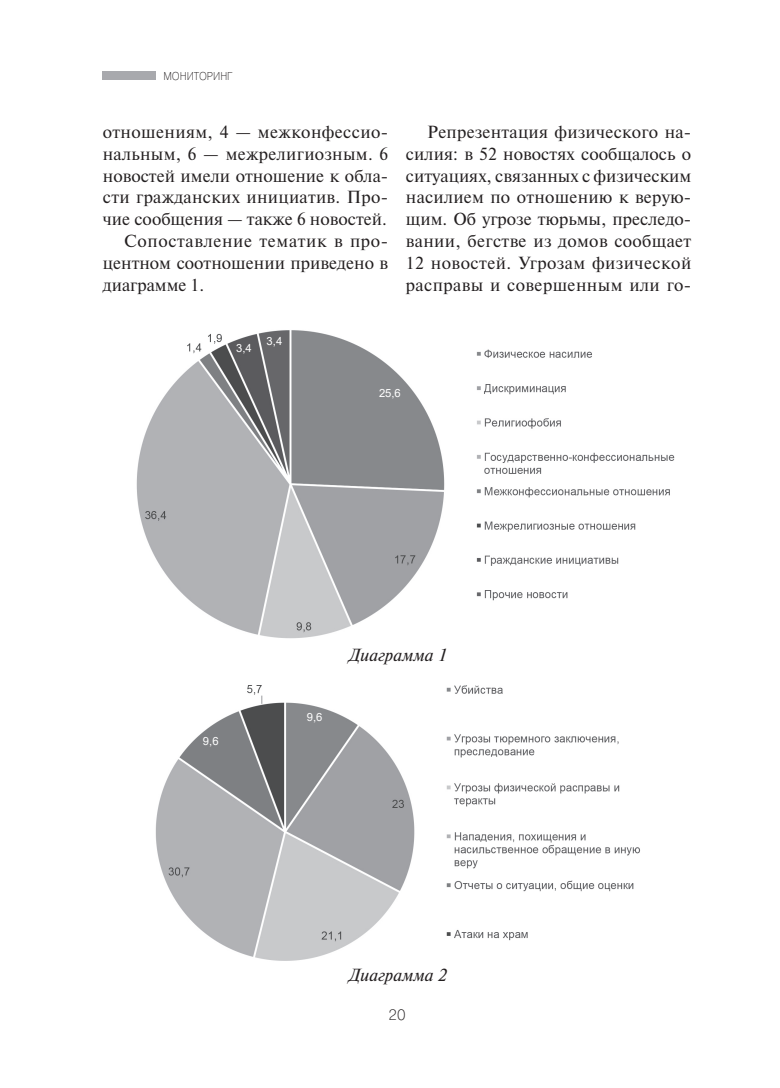
<style>
.page{position:relative;width:780px;height:1088px;background:#fff}
.page>*{position:absolute;margin:0;border:0;box-sizing:border-box;transform-origin:0 0}
.t1{font:17.5px/21.9px "Newton C";letter-spacing:.015em;color:#231f20;text-align:justify}
.t2{font:17.5px "Newton C";letter-spacing:.035em;color:#231f20}
.t3{font:italic 17.5px "Newton C";color:#231f20}
.t4{font:15px "Pragmatica Light C";color:#231f20}
.t5{font:11.38px "Pragmatica Light C";color:#231f20;scale:.89 1}
.t6{font:11.25px "Arial";color:#fff}
</style>
<div class="page">
<div style="left:103px;top:71px;width:53px;height:9px;background:#a8a9ad"></div>
<img style="left:136px;top:330px;width:539px;height:309px">
<img style="left:155px;top:685px;width:485px;height:276px">
<p class="t5" style="left:163px;top:72px;width:79px">МОНИТОРИНГ</p>
<p class="t1" style="left:103px;top:122px;width:287px">отношениям, 4 — межконфессио-</p>
<p class="t1" style="left:103px;top:144px;width:287px">нальным, 6 — межрелигиозным. 6</p>
<p class="t1" style="left:103px;top:166px;width:287px">новостей имели отношение к обла-</p>
<p class="t1" style="left:103px;top:188px;width:287px">сти гражданских инициатив. Про-</p>
<p class="t1" style="left:103px;top:210px;width:285px">чие сообщения — также 6 новостей.</p>
<p class="t2" style="left:124px;top:235px;width:265px">Сопоставление тематик в про-</p>
<p class="t1" style="left:103px;top:254px;width:287px">центном соотношении приведено в</p>
<p class="t1" style="left:103px;top:275px;width:103px">диаграмме 1.</p>
<p class="t6" style="left:236px;top:342px;width:17px">3,4</p>
<p class="t6" style="left:266px;top:335px;width:17px">3,4</p>
<p class="t1" style="left:406px;top:122px;width:287px;text-indent:21px">Репрезентация физического на&shy;силия: в 52 новостях сообщалось о ситуациях, связанных с физическим насилием по отношению к верую&shy;щим. Об угрозе тюрьмы, преследо&shy;вании, бегстве из домов сообщает 12 новостей. Угрозам физической расправы и совершенным или го-</p>
<p class="t6" style="left:379px;top:387px;width:23px">25,6</p>
<p class="t6" style="left:203px;top:735px;width:17px">9,6</p>
<p class="t6" style="left:307px;top:711px;width:17px">9,6</p>
<p class="t3" style="left:348px;top:648px;width:99px">Диаграмма 1</p>
<p class="t3" style="left:348px;top:969px;width:99px">Диаграмма 2</p>
<p class="t4" style="left:388px;top:1009px;width:18px">20</p>
</div>
